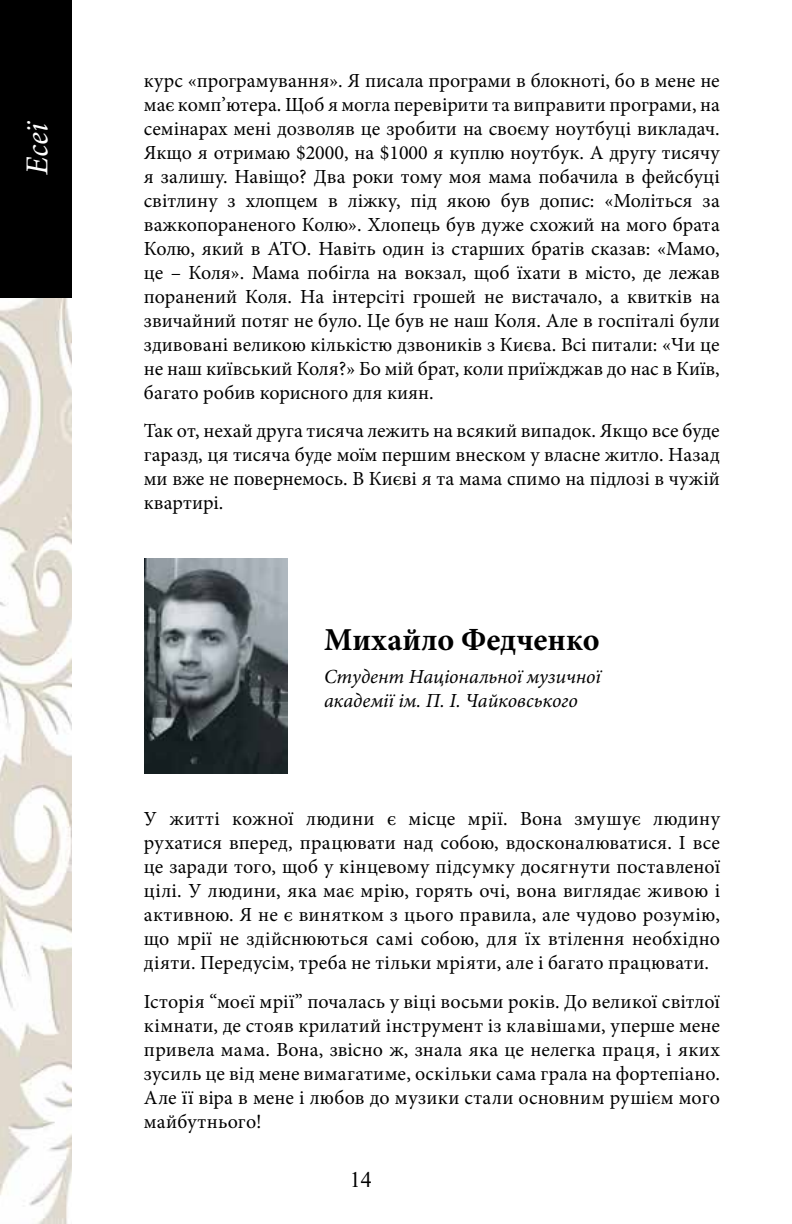
<style>
.page{position:relative;width:792px;height:1224px;background:#fff}
.page>*{position:absolute;margin:0;border:0;box-sizing:border-box;transform-origin:0 0}
.t1{font:700 32px "Minion Pro";color:#000}
.t2{font:italic 32px "Minion Pro";color:#fff}
.t3{font:22px "Times New Roman";color:#000}
.t4{font:20px/24px "Minion Pro";color:#000;text-align:justify}
.t5{font:italic 20px/24px "Minion Pro";letter-spacing:-.005em;color:#000}
</style>
<div class="page">
<div style="left:0;top:0;width:72px;height:299px;background:#000"></div>
<img style="left:0;top:299px;width:72px;height:924px">
<img style="left:144px;top:558px;width:144px;height:216px">
<h1 class="t2" style="left:16px;top:175px;width:56px;rotate:-90deg">Есеї</h1>
<p class="t4" style="left:144px;top:68px;width:578px">курс «програмування». Я писала програми в блокноті, бо в мене не має комп’ютера. Щоб я могла перевірити та виправити програми, на семінарах мені дозволяв це зробити на своєму ноутбуці викладач.<br>Якщо я отримаю $2000, на $1000 я куплю ноутбук. А другу тисячу я залишу. Навіщо? Два роки тому моя мама побачила в фейсбуці світлину з хлопцем в ліжку, під якою був допис: «Моліться за важкопораненого Колю». Хлопець був дуже схожий на мого брата Колю, який в АТО. Навіть один із старших братів сказав: «Мамо, це – Коля». Мама побігла на вокзал, щоб їхати в місто, де лежав поранений Коля. На інтерсіті грошей не вистачало, а квитків на звичайний потяг не було. Це був не наш Коля. Але в госпіталі були здивовані великою кількістю дзвоників з Києва. Всі питали: «Чи це не наш київський Коля?» Бо мій брат, коли приїжджав до нас в Київ, багато робив корисного для киян.</p>
<p class="t4" style="left:144px;top:419px;width:578px">Так от, нехай друга тисяча лежить на всякий випадок. Якщо все буде гаразд, ця тисяча буде моїм першим внеском у власне житло. Назад ми вже не повернемось. В Києві я та мама спимо на підлозі в чужій квартирі.</p>
<h1 class="t1" style="left:324px;top:617px;width:277px">Михайло Федченко</h1>
<p class="t5" style="left:324px;top:665px;width:278px">Студент Національної музичної академії ім. П. І. Чайковського</p>
<p class="t4" style="left:144px;top:807px;width:578px">У житті кожної людини є місце мрії. Вона змушує людину рухатися вперед, працювати над собою, вдосконалюватися. І все це заради того, щоб у кінцевому підсумку досягнути поставленої цілі. У людини, яка має мрію, горять очі, вона виглядає живою і активною. Я не є винятком з цього правила, але чудово розумію, що мрії не здійснюються самі собою, для їх втілення необхідно діяти. Передусім, треба не тільки мріяти, але і багато працювати.</p>
<p class="t4" style="left:144px;top:989px;width:578px">Історія “моєї мрії” почалась у віці восьми років. До великої світлої кімнати, де стояв крилатий інструмент із клавішами, уперше мене привела мама. Вона, звісно ж, знала яка це нелегка праця, і яких зусиль це від мене вимагатиме, оскільки сама грала на фортепіано.<br>Але її віра в мене і любов до музики стали основним рушієм мого майбутнього!</p>
<p class="t3" style="left:350px;top:1164px;width:23px">14</p>
</div>
